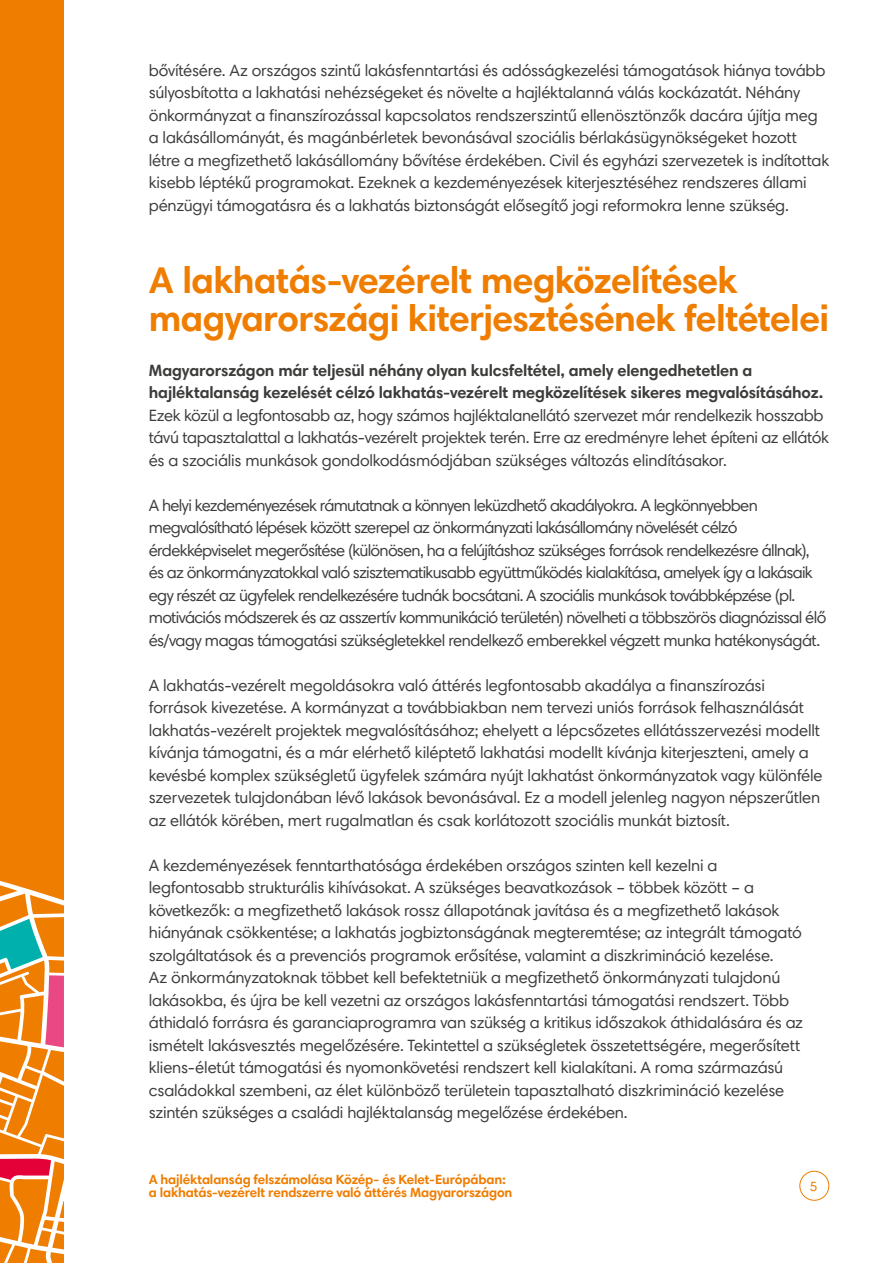
<style>
.page{position:relative;width:893px;height:1263px;background:#fff}
.page>*{position:absolute;margin:0;border:0;box-sizing:border-box;transform-origin:0 0}
.Sub-heading_1{font:700 37.5px/37.5px "Harmonia Sans Pro Cyr";letter-spacing:-.015em;color:#ef7d00}
.Body_text{font:16.5px/22.5px "Harmonia Sans Pro Cyr";letter-spacing:-.015em;color:#3c3c3b}
.Body_text-2{font:16.5px/22.5px "Harmonia Sans Pro Cyr";letter-spacing:-.04em;color:#3c3c3b}
.t1{font:700 13.5px/13.5px "Harmonia Sans Pro Cyr";letter-spacing:-.015em;color:#ef7d00}
.t2{font:13.5px "Harmonia Sans Pro Cyr";color:#ef7d00}
.s1{font-weight:700}
</style>
<div class="page">
<div style="left:799px;top:1171px;width:30px;height:30px;border:1px solid #ef7d00;border-radius:50%"></div>
<div style="left:0;top:0;width:64px;height:1263px;background:#ef7d00"></div>
<svg style="left:0;top:881px;width:64px;height:382px"></svg>
<p class="Body_text" style="left:149px;top:59px;width:682px">bővítésére. Az országos szintű lakásfenntartási és adósságkezelési támogatások hiánya tovább súlyosbította a lakhatási nehézségeket és növelte a hajléktalanná válás kockázatát. Néhány önkormányzat a finanszírozással kapcsolatos rendszerszintű ellenösztönzők dacára újítja meg a lakásállományát, és magánbérletek bevonásával szociális bérlakásügynökségeket hozott létre a megfizethető lakásállomány bővítése érdekében. Civil és egyházi szervezetek is indítottak kisebb léptékű programokat. Ezeknek a kezdeményezések kiterjesztéséhez rendszeres állami pénzügyi támogatásra és a lakhatás biztonságát elősegítő jogi reformokra lenne szükség.</p>
<p class="Sub-heading_1" style="left:149px;top:261px;width:682px">A lakhatás-vezérelt megközelítések magyarországi kiterjesztésének feltételei</p>
<p class="Body_text" style="left:149px;top:359px;width:682px"><span class="s1">Magyarországon már teljesül néhány olyan kulcsfeltétel, amely elengedhetetlen a hajléktalanság kezelését célzó lakhatás-vezérelt megközelítések sikeres megvalósításához.<br></span>Ezek közül a legfontosabb az, hogy számos hajléktalanellátó szervezet már rendelkezik hosszabb távú tapasztalattal a lakhatás-vezérelt projektek terén. Erre az eredményre lehet építeni az ellátók és a szociális munkások gondolkodásmódjában szükséges változás elindításakor.</p>
<p class="Body_text-2" style="left:149px;top:494px;width:679px">A helyi kezdeményezések rámutatnak a könnyen leküzdhető akadályokra. A legkönnyebben megvalósítható lépések között szerepel az önkormányzati lakásállomány növelését célzó érdekképviselet megerősítése (különösen, ha a felújításhoz szükséges források rendelkezésre állnak), és az önkormányzatokkal való szisztematikusabb együttműködés kialakítása, amelyek így a lakásaik egy részét az ügyfelek rendelkezésére tudnák bocsátani. A szociális munkások továbbképzése (pl. motivációs módszerek és az asszertív kommunikáció területén) növelheti a többszörös diagnózissal élő és/vagy magas támogatási szükségletekkel rendelkező emberekkel végzett munka hatékonyságát.</p>
<p class="Body_text" style="left:149px;top:674px;width:675px">A lakhatás-vezérelt megoldásokra való áttérés legfontosabb akadálya a finanszírozási források kivezetése. A kormányzat a továbbiakban nem tervezi uniós források felhasználását lakhatás-vezérelt projektek megvalósításához; ehelyett a lépcsőzetes ellátásszervezési modellt kívánja támogatni, és a már elérhető kiléptető lakhatási modellt kívánja kiterjeszteni, amely a kevésbé komplex szükségletű ügyfelek számára nyújt lakhatást önkormányzatok vagy különféle szervezetek tulajdonában lévő lakások bevonásával. Ez a modell jelenleg nagyon népszerűtlen az ellátók körében, mert rugalmatlan és csak korlátozott szociális munkát biztosít.</p>
<p class="Body_text" style="left:149px;top:854px;width:656px">A kezdeményezések fenntarthatósága érdekében országos szinten kell kezelni a legfontosabb strukturális kihívásokat. A szükséges beavatkozások – többek között – a következők: a megfizethető lakások rossz állapotának javítása és a megfizethető lakások hiányának csökkentése; a lakhatás jogbiztonságának megteremtése; az integrált támogató szolgáltatások és a prevenciós programok erősítése, valamint a diszkrimináció kezelése.<br>Az önkormányzatoknak többet kell befektetniük a megfizethető önkormányzati tulajdonú lakásokba, és újra be kell vezetni az országos lakásfenntartási támogatási rendszert. Több áthidaló forrásra és garanciaprogramra van szükség a kritikus időszakok áthidalására és az ismételt lakásvesztés megelőzésére. Tekintettel a szükségletek összetettségére, megerősített kliens-életút támogatási és nyomonkövetési rendszert kell kialakítani. A roma származású családokkal szembeni, az élet különböző területein tapasztalható diszkrimináció kezelése szintén szükséges a családi hajléktalanság megelőzése érdekében.</p>
<p class="t1" style="left:149px;top:1172px;width:365px">A hajléktalanság felszámolása Közép- és Kelet-Európában: a lakhatás-vezérelt rendszerre való áttérés Magyarországon</p>
<p class="t2" style="left:810px;top:1178px;width:9px">5</p>
</div>
